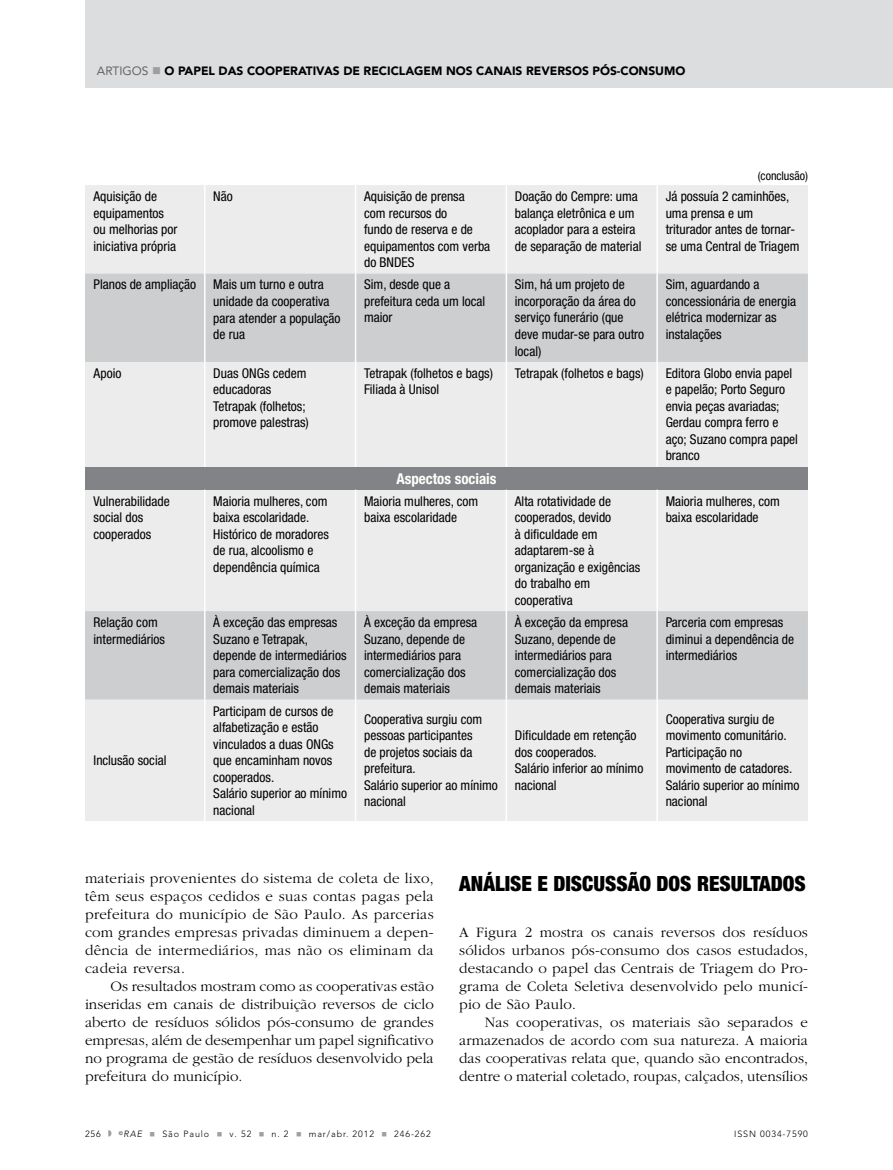
<style>
.page{position:relative;width:893px;height:1170px;background:#fff}
.page>*{position:absolute;margin:0;border:0;box-sizing:border-box;transform-origin:0 0}
.t1{font:900 condensed 21px "Helvetica Neue LT Std";color:#000}
.t2{font:300 15px/18px "Garamond";letter-spacing:.005em;color:#000;text-align:justify}
.t3{font:700 condensed 15px "Helvetica Neue LT Std";color:#fff}
.t4{font:condensed 13.5px/16.5px "Helvetica Neue LT Std";color:#000}
.t5{font:900 12px "Avenir LT Std";color:#000}
.t6{font:condensed 12px "Helvetica Neue LT Std";color:#000}
.t7{font:300 9px "Avenir LT Std";letter-spacing:.1em;color:#000}
.s1{font-weight:400;color:#636466}
.s2{color:#9d9fa2}
.s3{font-style:italic}
</style>
<div class="page">
<div style="left:85px;top:0;width:808px;height:87px;background:#dcddde"></div>
<svg style="left:108px;top:1130px;width:3px;height:6px"></svg>
<div style="left:85px;top:185px;width:723px;height:636px;background:#ececed"></div>
<svg style="left:85px;top:273px;width:723px;height:426px;background:#dddedf"></svg>
<div style="left:85px;top:467px;width:723px;height:22px;background:#818386"></div>
<hr style="left:204px;top:185px;width:2px;height:88px;background:#fff">
<hr style="left:355px;top:185px;width:1px;height:88px;background:#fff">
<hr style="left:506px;top:185px;width:1px;height:88px;background:#fff">
<hr style="left:656px;top:185px;width:2px;height:88px;background:#fff">
<hr style="left:204px;top:273px;width:2px;height:89px;background:#fff">
<hr style="left:355px;top:273px;width:1px;height:89px;background:#fff">
<hr style="left:506px;top:273px;width:1px;height:89px;background:#fff">
<hr style="left:656px;top:273px;width:2px;height:89px;background:#fff">
<hr style="left:204px;top:362px;width:2px;height:105px;background:#fff">
<hr style="left:355px;top:362px;width:1px;height:105px;background:#fff">
<hr style="left:506px;top:362px;width:1px;height:105px;background:#fff">
<hr style="left:656px;top:362px;width:2px;height:105px;background:#fff">
<hr style="left:204px;top:489px;width:2px;height:122px;background:#fff">
<hr style="left:355px;top:489px;width:1px;height:122px;background:#fff">
<hr style="left:506px;top:489px;width:1px;height:122px;background:#fff">
<hr style="left:656px;top:489px;width:2px;height:122px;background:#fff">
<hr style="left:204px;top:611px;width:2px;height:88px;background:#fff">
<hr style="left:355px;top:611px;width:1px;height:88px;background:#fff">
<hr style="left:506px;top:611px;width:1px;height:88px;background:#fff">
<hr style="left:656px;top:611px;width:2px;height:88px;background:#fff">
<hr style="left:204px;top:699px;width:2px;height:122px;background:#fff">
<hr style="left:355px;top:699px;width:1px;height:122px;background:#fff">
<hr style="left:506px;top:699px;width:1px;height:122px;background:#fff">
<hr style="left:656px;top:699px;width:2px;height:122px;background:#fff">
<p class="t5" style="left:97px;top:64px;width:590px"><span class="s1">ARTIGOS</span> <span class="s2">■</span> O PAPEL DAS COOPERATIVAS DE RECICLAGEM NOS CANAIS REVERSOS PÓS-CONSUMO</p>
<p class="t6" style="left:758px;top:169px;width:52px">(conclusão)</p>
<p class="t4" style="left:94px;top:188px;width:85px">Aquisição de equipamentos ou melhorias por iniciativa própria</p>
<p class="t4" style="left:213px;top:188px;width:21px">Não</p>
<p class="t4" style="left:364px;top:188px;width:128px">Aquisição de prensa<br>com recursos do<br>fundo de reserva e de equipamentos com verba do BNDES</p>
<p class="t4" style="left:515px;top:188px;width:128px">Doação do Cempre: uma balança eletrônica e um acoplador para a esteira de separação de material</p>
<p class="t4" style="left:666px;top:188px;width:135px">Já possuía 2 caminhões, uma prensa e um triturador antes de tornar&shy;se uma Central de Triagem</p>
<p class="t4" style="left:94px;top:276px;width:104px">Planos de ampliação</p>
<p class="t4" style="left:213px;top:276px;width:129px">Mais um turno e outra unidade da cooperativa para atender a população de rua</p>
<p class="t4" style="left:364px;top:276px;width:123px">Sim, desde que a prefeitura ceda um local maior</p>
<p class="t4" style="left:515px;top:276px;width:131px">Sim, há um projeto de incorporação da área do serviço funerário (que deve mudar-se para outro local)</p>
<p class="t4" style="left:666px;top:276px;width:132px">Sim, aguardando a concessionária de energia elétrica modernizar as instalações</p>
<p class="t4" style="left:94px;top:365px;width:29px">Apoio</p>
<p class="t4" style="left:213px;top:365px;width:97px">Duas ONGs cedem educadoras<br>Tetrapak (folhetos; promove palestras)</p>
<p class="t4" style="left:364px;top:365px;width:130px">Tetrapak (folhetos e bags)<br>Filiada à Unisol</p>
<p class="t4" style="left:515px;top:365px;width:130px">Tetrapak (folhetos e bags)</p>
<p class="t4" style="left:666px;top:365px;width:134px">Editora Globo envia papel e papelão; Porto Seguro envia peças avariadas;<br>Gerdau compra ferro e aço; Suzano compra papel branco</p>
<p class="t3" style="left:396px;top:469px;width:102px">Aspectos sociais</p>
<p class="t4" style="left:94px;top:492px;width:78px">Vulnerabilidade social dos cooperados</p>
<p class="t4" style="left:213px;top:492px;width:117px">Maioria mulheres, com baixa escolaridade.<br>Histórico de moradores de rua, alcoolismo e dependência química</p>
<p class="t4" style="left:364px;top:492px;width:116px">Maioria mulheres, com baixa escolaridade</p>
<p class="t4" style="left:515px;top:492px;width:127px">Alta rotatividade de cooperados, devido<br>à dificuldade em adaptarem-se à organização e exigências do trabalho em cooperativa</p>
<p class="t4" style="left:666px;top:492px;width:116px">Maioria mulheres, com baixa escolaridade</p>
<p class="t4" style="left:94px;top:614px;width:73px">Relação com intermediários</p>
<p class="t4" style="left:213px;top:614px;width:135px">À exceção das empresas<br>Suzano e Tetrapak, depende de intermediários para comercialização dos demais materiais</p>
<p class="t4" style="left:364px;top:614px;width:115px">À exceção da empresa<br>Suzano, depende de intermediários para comercialização dos demais materiais</p>
<p class="t4" style="left:515px;top:614px;width:115px">À exceção da empresa<br>Suzano, depende de intermediários para comercialização dos demais materiais</p>
<p class="t4" style="left:666px;top:614px;width:130px">Parceria com empresas diminui a dependência de intermediários</p>
<p class="t4" style="left:94px;top:751px;width:74px">Inclusão social</p>
<p class="t4" style="left:213px;top:702px;width:135px">Participam de cursos de alfabetização e estão vinculados a duas ONGs que encaminham novos cooperados.<br>Salário superior ao mínimo nacional</p>
<p class="t4" style="left:364px;top:710px;width:135px">Cooperativa surgiu com pessoas participantes<br>de projetos sociais da prefeitura.<br>Salário superior ao mínimo nacional</p>
<p class="t4" style="left:515px;top:727px;width:130px">Dificuldade em retenção dos cooperados.<br>Salário inferior ao mínimo nacional</p>
<p class="t4" style="left:666px;top:710px;width:135px">Cooperativa surgiu de movimento comunitário.<br>Participação no movimento de catadores.<br>Salário superior ao mínimo nacional</p>
<p class="t2" style="left:85px;top:869px;width:350px">materiais provenientes do sistema de coleta de lixo, têm seus espaços cedidos e suas contas pagas pela prefeitura do município de São Paulo. As parcerias com grandes empresas privadas diminuem a depen&shy;dência de intermediários, mas não os eliminam da cadeia reversa.</p>
<p class="t2" style="left:85px;top:977px;width:350px;text-indent:26px">Os resultados mostram como as cooperativas estão inseridas em canais de distribuição reversos de ciclo aberto de resíduos sólidos pós-consumo de grandes empresas, além de desempenhar um papel significativo no programa de gestão de resíduos desenvolvido pela prefeitura do município.</p>
<h1 class="t1" style="left:459px;top:870px;width:348px">ANÁLISE E DISCUSSÃO DOS RESULTADOS</h1>
<p class="t2" style="left:459px;top:923px;width:350px">A Figura 2 mostra os canais reversos dos resíduos sólidos urbanos pós-consumo dos casos estudados, destacando o papel das Centrais de Triagem do Pro&shy;grama de Coleta Seletiva desenvolvido pelo municí&shy;pio de São Paulo.</p>
<p class="t2" style="left:459px;top:1013px;width:350px;text-indent:26px">Nas cooperativas, os materiais são separados e armazenados de acordo com sua natureza. A maioria das cooperativas relata que, quando são encontrados, dentre o material coletado, roupas, calçados, utensílios</p>
<p class="t7" style="left:85px;top:1128px;width:17px">256</p>
<p class="t7" style="left:119px;top:1128px;width:313px"><sup>©</sup><span class="s3">RAE</span> <span class="s2">■</span> São Paulo <span class="s2">■</span> v. 52 <span class="s2">■</span> n. 2 <span class="s2">■</span> mar/abr. 2012 <span class="s2">■</span> 246-262</p>
<p class="t7" style="left:734px;top:1128px;width:75px">ISSN 0034-7590</p>
</div>
